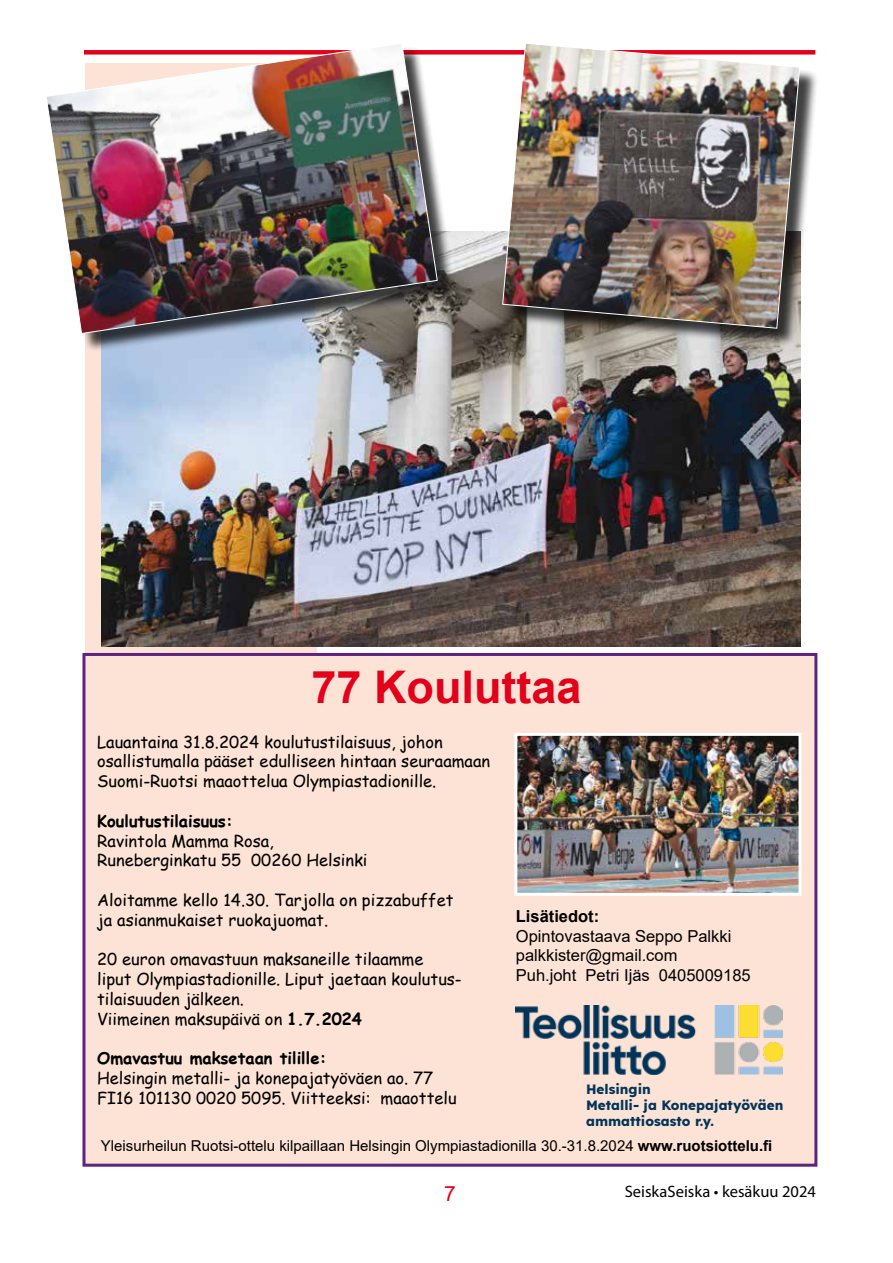
<style>
.page{position:relative;width:893px;height:1263px;background:#fff}
.page>*{position:absolute;margin:0;border:0;box-sizing:border-box;transform-origin:0 0}
.t1{font:700 45px "Arial";color:#e2001a}
.t2{font:21px "Arial";color:#e2001a}
.t3{font:16.5px/19.8px "Comic Sans MS";color:#000}
.t4{font:16.5px/19.8px "Arial";color:#000}
.t5{font:700 16.5px "Comic Sans MS";color:#000}
.t6{font:16.5px "Myriad Pro";color:#000}
.t7{font:700 16.5px "Arial";color:#000}
.t8{font:15px "Arial";color:#000}
.t9{font:700 13.5px/16px "Lexend";color:#023459}
.s1{font-weight:700}
</style>
<div class="page">
<div style="left:85px;top:64px;width:232px;height:1101px;background:#fce3d6"></div>
<div style="left:84px;top:50px;width:731px;height:5px;background:#e2001a"></div>
<div style="left:82px;top:653px;width:735px;height:514px;background:#fce3d6;border:3px solid #5d2381"></div>
<img style="left:101px;top:231px;width:699px;height:415px">
<div style="left:49px;top:46px;width:407px;height:306px;background:#000;opacity:.75"></div>
<img style="left:47px;top:44px;width:391px;height:290px">
<div style="left:505px;top:46px;width:313px;height:301px;background:#000;opacity:.75"></div>
<img style="left:502px;top:43px;width:298px;height:286px">
<img style="left:518px;top:737px;width:279px;height:155px">
<div style="left:514px;top:733px;width:287px;height:163px;border:3px solid #fff"></div>
<img style="left:516px;top:1005px;width:266px;height:69px">
<h1 class="t1" style="left:311px;top:655px;width:272px">77 Kouluttaa</h1>
<p class="t3" style="left:97px;top:731px;width:394px">Lauantaina 31.8.2024 koulutustilaisuus, johon osallistumalla pääset edulliseen hintaan seuraamaan<br>Suomi-Ruotsi maaottelua Olympiastadionille.</p>
<p class="t5" style="left:97px;top:808px;width:137px">Koulutustilaisuus:</p>
<p class="t3" style="left:97px;top:830px;width:272px">Ravintola Mamma Rosa,<br>Runeberginkatu 55 00260 Helsinki</p>
<p class="t3" style="left:97px;top:889px;width:358px">Aloitamme kello 14.30. Tarjolla on pizzabuffet ja asianmukaiset ruokajuomat.</p>
<p class="t3" style="left:97px;top:949px;width:366px">20 euron omavastuun maksaneille tilaamme liput Olympiastadionille. Liput jaetaan koulutus&shy;tilaisuuden jälkeen.<br>Viimeinen maksupäivä on <span class="s1">1.7.2024</span></p>
<p class="t5" style="left:97px;top:1046px;width:231px">Omavastuu maksetaan tilille:</p>
<p class="t3" style="left:97px;top:1068px;width:361px">Helsingin metalli- ja konepajatyöväen ao. 77<br>FI16 101130 0020 5095. Viitteeksi: maaottelu</p>
<p class="t8" style="left:101px;top:1135px;width:673px">Yleisurheilun Ruotsi-ottelu kilpaillaan Helsingin Olympiastadionilla 30.-31.8.2024 <span class="s1">www.ruotsiottelu.fi</span></p>
<p class="t7" style="left:516px;top:904px;width:85px">Lisätiedot:</p>
<p class="t4" style="left:516px;top:926px;width:236px">Opintovastaava Seppo Palkki palkkister@gmail.com<br>Puh.joht Petri Ijäs 0405009185</p>
<p class="t9" style="left:586px;top:1080px;width:199px">Helsingin<br>Metalli- ja Konepajatyöväen ammattiosasto r.y.</p>
<p class="t2" style="left:444px;top:1179px;width:13px">7</p>
<p class="t6" style="left:625px;top:1181px;width:193px">SeiskaSeiska • kesäkuu 2024</p>
</div>
